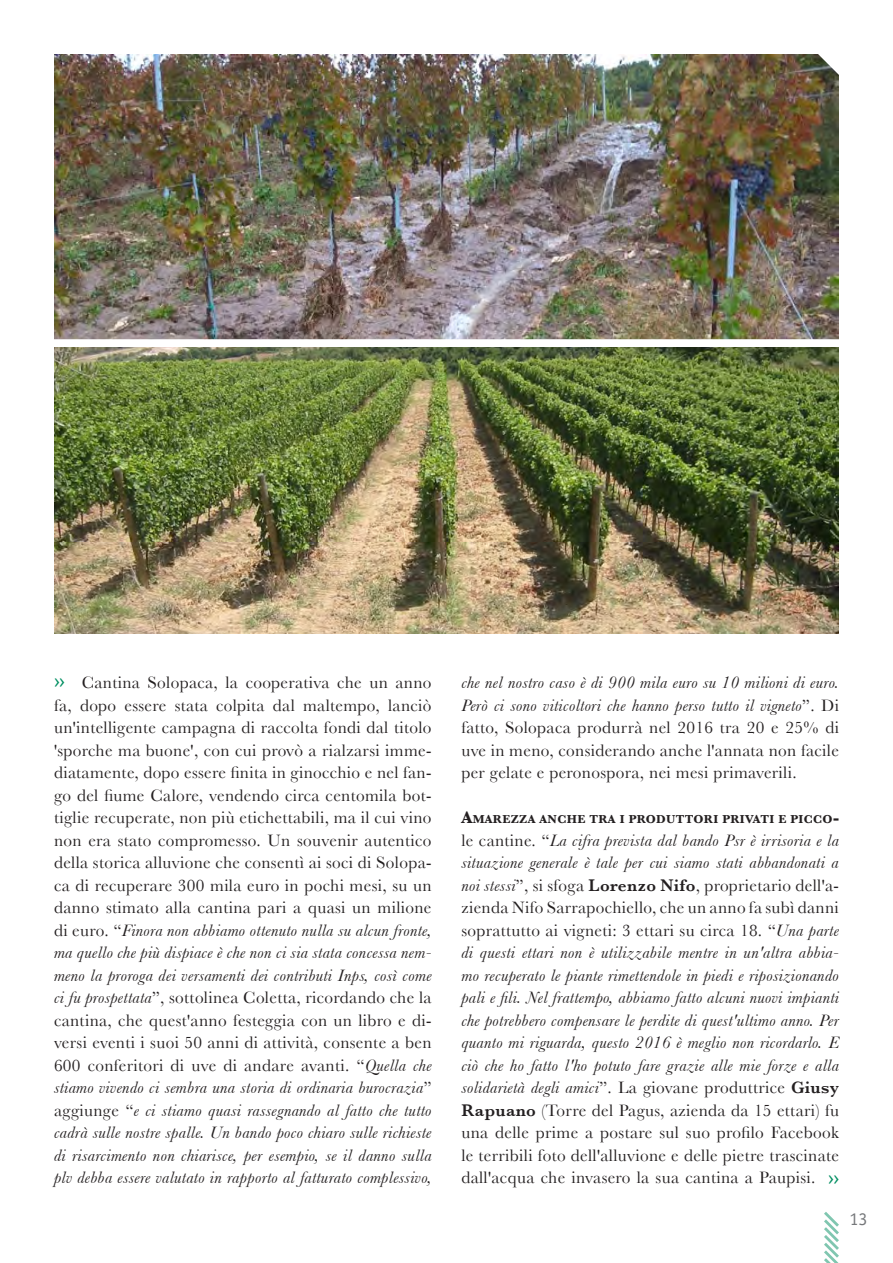
<style>
.page{position:relative;width:893px;height:1263px;background:#fff}
.page>*{position:absolute;margin:0;border:0;box-sizing:border-box;transform-origin:0 0}
.testo_Photo{font:18.75px "Officina Sans Std";color:#008e61}
.t1{font:18px "Officina Sans Std";color:#76787b}
.Testo_articoli{font:17.25px/22.5px "Baskerville";letter-spacing:.02em;color:#231f20;text-align:justify}
.Testo_articoli-2{font:italic 17.25px/22.5px "Baskerville";letter-spacing:.02em;color:#231f20;text-align:justify}
.Testo_articoli-3{font:700 12.15px "Baskerville";letter-spacing:.03em;color:#231f20}
.s1{font-style:italic}
.s2{font-size:17.25px}
.s3{font-style:normal}
.s4{font-weight:600;font-style:normal}
</style>
<div class="page">
<img style="left:54px;top:54px;width:785px;height:285px">
<svg style="left:824px;top:1212px;width:15px;height:51px"></svg>
<img style="left:54px;top:348px;width:785px;height:285px">
<p class="Testo_articoli" style="left:54px;top:671px;width:379px;text-indent:28px">Cantina Solopaca, la cooperativa che un anno fa, dopo essere stata colpita dal maltempo, lanciò un'intelligente campagna di raccolta fondi dal titolo 'sporche ma buone', con cui provò a rialzarsi imme&shy;diatamente, dopo essere finita in ginocchio e nel fan&shy;go del fiume Calore, vendendo circa centomila bot&shy;tiglie recuperate, non più etichettabili, ma il cui vino non era stato compromesso. Un souvenir autentico della storica alluvione che consentì ai soci di Solopa&shy;ca di recuperare 300 mila euro in pochi mesi, su un danno stimato alla cantina pari a quasi un milione di euro. “<span class="s1">Finora non abbiamo ottenuto nulla su alcun fronte, ma quello che più dispiace è che non ci sia stata concessa nem&shy;meno la proroga dei versamenti dei contributi Inps, così come ci fu prospettata</span>”, sottolinea Coletta, ricordando che la cantina, che quest'anno festeggia con un libro e di&shy;versi eventi i suoi 50 anni di attività, consente a ben 600 conferitori di uve di andare avanti. “<span class="s1">Quella che stiamo vivendo ci sembra una storia di ordinaria burocrazia</span>” aggiunge “<span class="s1">e ci stiamo quasi rassegnando al fatto che tutto cadrà sulle nostre spalle. Un bando poco chiaro sulle richieste di risarcimento non chiarisce, per esempio, se il danno sulla plv debba essere valutato in rapporto al fatturato complessivo,</span></p>
<p class="Testo_articoli" style="left:461px;top:671px;width:379px"><span class="s1">che nel nostro caso è di 900 mila euro su 10 milioni di euro.<br>Però ci sono viticoltori che hanno perso tutto il vigneto</span>”. Di fatto, Solopaca produrrà nel 2016 tra 20 e 25% di uve in meno, considerando anche l'annata non facile per gelate e peronospora, nei mesi primaverili.</p>
<p class="testo_Photo" style="left:54px;top:670px;width:12px">››</p>
<p class="Testo_articoli-3" style="left:461px;top:812px;width:379px"><span class="s2">A</span>MAREZZA ANCHE TRA I PRODUTTORI PRIVATI E PICCO<span class="s2">-</span></p>
<p class="Testo_articoli-2" style="left:461px;top:829px;width:379px"><span class="s3">le cantine. “</span>La cifra prevista dal bando Psr è irrisoria e la situazione generale è tale per cui siamo stati abbandonati a noi stessi<span class="s3">”, si sfoga</span> <span class="s4">Lorenzo Nifo</span><span class="s3">, proprietario dell'a&shy;zienda Nifo Sarrapochiello, che un anno fa subì danni soprattutto ai vigneti: 3 ettari su circa 18. “</span>Una parte di questi ettari non è utilizzabile mentre in un'altra abbia&shy;mo recuperato le piante rimettendole in piedi e riposizionando pali e fili. Nel frattempo, abbiamo fatto alcuni nuovi impianti che potrebbero compensare le perdite di quest'ultimo anno. Per quanto mi riguarda, questo 2016 è meglio non ricordarlo. E ciò che ho fatto l'ho potuto fare grazie alle mie forze e alla solidarietà degli amici<span class="s3">”. La giovane produttrice</span> <span class="s4">Giusy Rapuano</span> <span class="s3">(Torre del Pagus, azienda da 15 ettari) fu una delle prime a postare sul suo profilo Facebook le terribili foto dell'alluvione e delle pietre trascinate dall'acqua che invasero la sua cantina a Paupisi.</span></p>
<p class="testo_Photo" style="left:828px;top:1166px;width:12px">››</p>
<p class="t1" style="left:850px;top:1208px;width:19px">13</p>
</div>
